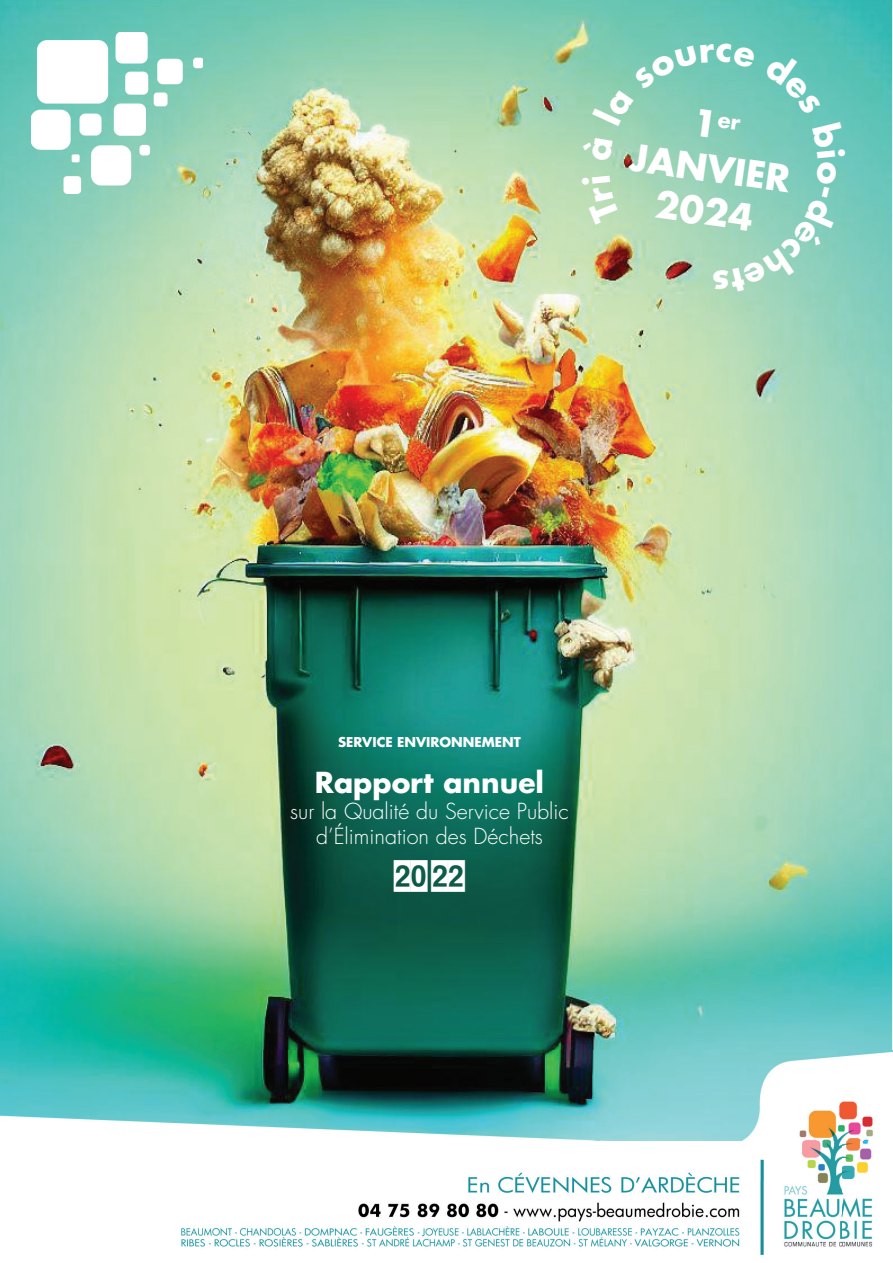
<style>
.page{position:relative;width:893px;height:1263px;background:#fff}
.page>*{position:absolute;margin:0;border:0;box-sizing:border-box;transform-origin:0 0}
.t1{font:700 36px/43.2px "Futura Std";color:#fff;text-align:center}
.t2{font:700 28.2px "Futura Std";color:#fff}
.t3{font:300 21.6px/25.8px "Futura Std";color:#fff;text-align:center}
.t4{font:700 13.2px "Futura Std";color:#fff}
</style>
<div class="page">
<img style="left:0;top:0;width:892px;height:1140px">
<img style="left:840px;top:1050px;width:53px;height:197px">
<img style="left:181px;top:1140px;width:660px;height:115px">
<img style="left:31px;top:32px;width:172px;height:161px">
<div style="left:394px;top:860px;width:71px;height:32px;background:#0c5c49"></div>
<svg style="left:581px;top:43px;width:265px;height:250px;background:#8dccb4"></svg>
<h1 class="t1" style="left:634px;top:135px;width:162px;rotate:8deg">JANVIER<br>2024</h1>
<p class="t4" style="left:338px;top:733px;width:184px">SERVICE ENVIRONNEMENT</p>
<h2 class="t2" style="left:315px;top:763px;width:231px">Rapport annuel</h2>
<p class="t3" style="left:290px;top:798px;width:280px">sur la Qualité du Service Public d’Élimination des Déchets</p>
</div>
